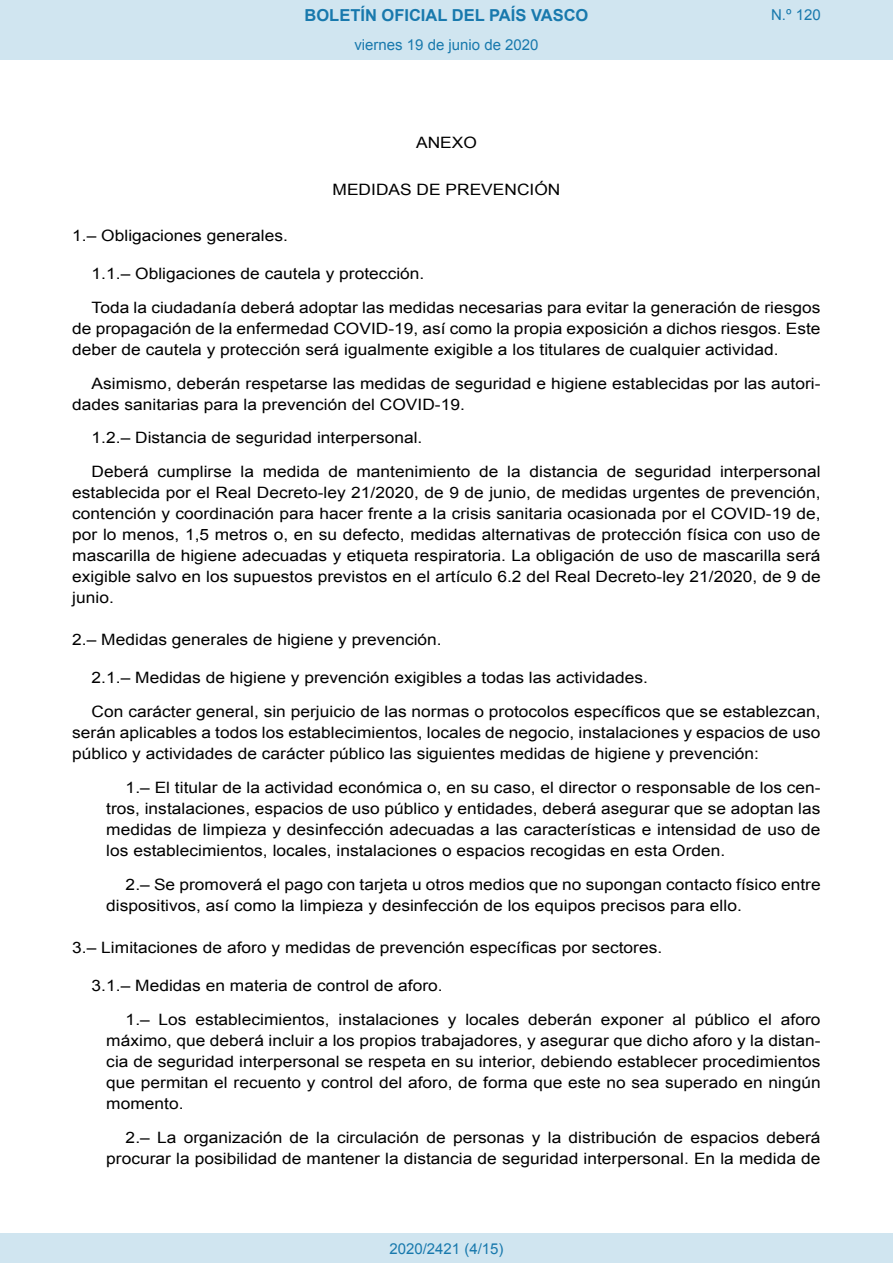
<style>
.page{position:relative;width:893px;height:1263px;background:#fff}
.page>*{position:absolute;margin:0;border:0;box-sizing:border-box;transform-origin:0 0}
.t1{font:700 16.5px "Arial";color:#1879ad}
.BOPVDetalle{font:15.6px/21px "Arial";color:#000;text-align:justify;scale:1.11 1}
.BOPVDetalle1{font:15.6px/21px "Arial";color:#000;text-align:justify;scale:1.11 1}
.BOPVDisposicionTitul{font:15.6px "Arial";color:#000;scale:1.11 1}
.BOPVClave{font:15.6px "Arial";color:#000;scale:1.11 1}
.Paginacion_Centro{font:15px "Arial";color:#1879ad}
</style>
<div class="page">
<div style="left:0;top:0;width:893px;height:60px;background:#d0e5f0"></div>
<div style="left:0;top:1233px;width:893px;height:30px;background:#d0e5f0"></div>
<p class="t1" style="left:305px;top:4px;width:285px">BOLETÍN OFICIAL DEL PAÍS VASCO</p>
<p class="Paginacion_Centro" style="left:354px;top:35px;width:186px">viernes 19 de junio de 2020</p>
<p class="BOPVClave" style="left:416px;top:132px;width:56px">ANEXO</p>
<p class="BOPVClave" style="left:333px;top:179px;width:207px">MEDIDAS DE PREVENCIÓN</p>
<p class="Paginacion_Centro" style="left:771px;top:5px;width:51px">N.º 120</p>
<p class="BOPVDisposicionTitul" style="left:72px;top:225px;width:196px">1.– Obligaciones generales.</p>
<p class="BOPVDetalle" style="left:92px;top:263px;width:301px">1.1.– Obligaciones de cautela y protección.</p>
<p class="BOPVDetalle" style="left:72px;top:297px;width:676px;text-indent:19px">Toda la ciudadanía deberá adoptar las medidas necesarias para evitar la generación de riesgos de propagación de la enfermedad COVID-19, así como la propia exposición a dichos riesgos. Este deber de cautela y protección será igualmente exigible a los titulares de cualquier actividad.</p>
<p class="BOPVDetalle" style="left:72px;top:373px;width:676px;text-indent:19px">Asimismo, deberán respetarse las medidas de seguridad e higiene establecidas por las autori&shy;dades sanitarias para la prevención del COVID-19.</p>
<p class="BOPVDetalle" style="left:92px;top:428px;width:300px">1.2.– Distancia de seguridad interpersonal.</p>
<p class="BOPVDetalle" style="left:72px;top:461px;width:676px;text-indent:19px">Deberá cumplirse la medida de mantenimiento de la distancia de seguridad interpersonal establecida por el Real Decreto-ley 21/2020, de 9 de junio, de medidas urgentes de prevención, contención y coordinación para hacer frente a la crisis sanitaria ocasionada por el COVID-19 de, por lo menos, 1,5 metros o, en su defecto, medidas alternativas de protección física con uso de mascarilla de higiene adecuadas y etiqueta respiratoria. La obligación de uso de mascarilla será exigible salvo en los supuestos previstos en el artículo 6.2 del Real Decreto-ley 21/2020, de 9 de junio.</p>
<p class="BOPVDisposicionTitul" style="left:72px;top:630px;width:334px">2.– Medidas generales de higiene y prevención.</p>
<p class="BOPVDetalle" style="left:92px;top:668px;width:503px">2.1.– Medidas de higiene y prevención exigibles a todas las actividades.</p>
<p class="BOPVDetalle" style="left:72px;top:701px;width:675px;text-indent:19px">Con carácter general, sin perjuicio de las normas o protocolos específicos que se establezcan, serán aplicables a todos los establecimientos, locales de negocio, instalaciones y espacios de uso público y actividades de carácter público las siguientes medidas de higiene y prevención:</p>
<p class="BOPVDetalle1" style="left:106px;top:777px;width:645px;text-indent:19px">1.– El titular de la actividad económica o, en su caso, el director o responsable de los cen&shy;tros, instalaciones, espacios de uso público y entidades, deberá asegurar que se adoptan las medidas de limpieza y desinfección adecuadas a las características e intensidad de uso de los establecimientos, locales, instalaciones o espacios recogidas en esta Orden.</p>
<p class="BOPVDetalle1" style="left:106px;top:874px;width:645px;text-indent:19px">2.– Se promoverá el pago con tarjeta u otros medios que no supongan contacto físico entre dispositivos, así como la limpieza y desinfección de los equipos precisos para ello.</p>
<p class="BOPVDisposicionTitul" style="left:72px;top:937px;width:533px">3.– Limitaciones de aforo y medidas de prevención específicas por sectores.</p>
<p class="BOPVDetalle" style="left:92px;top:975px;width:318px">3.1.– Medidas en materia de control de aforo.</p>
<p class="BOPVDetalle1" style="left:106px;top:1009px;width:645px;text-indent:19px">1.– Los establecimientos, instalaciones y locales deberán exponer al público el aforo máximo, que deberá incluir a los propios trabajadores, y asegurar que dicho aforo y la distan&shy;cia de seguridad interpersonal se respeta en su interior, debiendo establecer procedimientos que permitan el recuento y control del aforo, de forma que este no sea superado en ningún momento.</p>
<p class="BOPVDetalle1" style="left:106px;top:1127px;width:645px;text-align:right">2.– La organización de la circulación de personas y la distribución de espacios deberá procurar la posibilidad de mantener la distancia de seguridad interpersonal. En la medida de</p>
<p class="Paginacion_Centro" style="left:389px;top:1238px;width:116px">2020/2421 (4/15)</p>
</div>
